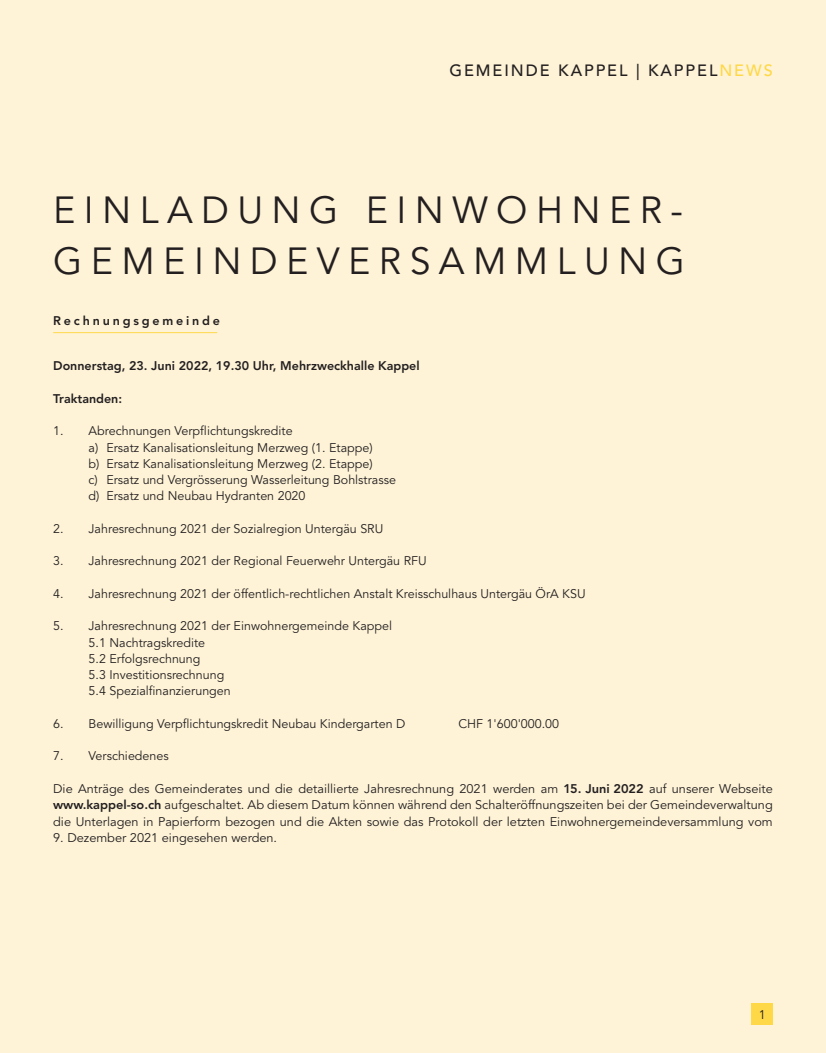
<style>
.page{position:relative;width:826px;height:1053px;background:#fff}
.page>*{position:absolute;margin:0;border:0;box-sizing:border-box;transform-origin:0 0}
.t1{font:37.5px/51.2px "Avenir LT Std";letter-spacing:.225em;color:#231f20}
.t2{font:500 16.25px "Avenir LT Std";letter-spacing:.12em;color:#231f20}
.t3{font:12.5px/16.2px "Avenir LT Std";color:#231f20}
.t4{font:800 12.5px "Avenir LT Std";color:#231f20}
.t5{font:800 12.5px "Avenir LT Std";letter-spacing:.225em;color:#231f20}
.s1{color:#ffd848}
.s2{font-weight:800}
</style>
<div class="page">
<div style="left:0;top:0;width:826px;height:1052px;background:#fef3d7"></div>
<hr style="left:53px;top:332px;width:164px;height:1px;background:#ffd848">
<div style="left:751px;top:1003px;width:21px;height:21px;background:#ffd848"></div>
<h2 class="t2" style="left:449px;top:61px;width:325px">GEMEINDE KAPPEL | KAPPEL<span class="s1">NEWS</span></h2>
<h1 class="t1" style="left:53px;top:185px;width:633px">EINLADUNG EINWOHNER-<br>GEMEINDEVERSAMMLUNG</h1>
<p class="t5" style="left:53px;top:313px;width:168px">Rechnungsgemeinde</p>
<p class="t4" style="left:53px;top:358px;width:368px">Donnerstag, 23. Juni 2022, 19.30 Uhr, Mehrzweckhalle Kappel</p>
<p class="t4" style="left:53px;top:391px;width:70px">Traktanden:</p>
<p class="t3" style="left:89px;top:423px;width:309px;text-indent:-35px">1. Abrechnungen Verpflichtungskredite<br>a) Ersatz Kanalisationsleitung Merzweg (1. Etappe)<br>b) Ersatz Kanalisationsleitung Merzweg (2. Etappe)<br>c) Ersatz und Vergrösserung Wasserleitung Bohlstrasse d) Ersatz und Neubau Hydranten 2020</p>
<p class="t3" style="left:53px;top:520px;width:331px">2. Jahresrechnung 2021 der Sozialregion Untergäu SRU</p>
<p class="t3" style="left:53px;top:553px;width:375px">3. Jahresrechnung 2021 der Regional Feuerwehr Untergäu RFU</p>
<p class="t3" style="left:53px;top:585px;width:534px">4. Jahresrechnung 2021 der öffentlich-rechtlichen Anstalt Kreisschulhaus Untergäu ÖrA KSU</p>
<p class="t3" style="left:89px;top:618px;width:305px;text-indent:-35px">5. Jahresrechnung 2021 der Einwohnergemeinde Kappel<br>5.1 Nachtragskredite<br>5.2 Erfolgsrechnung<br>5.3 Investitionsrechnung<br>5.4 Spezialfinanzierungen</p>
<p class="t3" style="left:53px;top:715px;width:354px">6. Bewilligung Verpflichtungskredit Neubau Kindergarten D</p>
<p class="t3" style="left:458px;top:715px;width:102px">CHF 1'600'000.00</p>
<p class="t3" style="left:53px;top:748px;width:117px">7. Verschiedenes</p>
<p class="t3" style="left:53px;top:780px;width:721px;text-align:justify">Die Anträge des Gemeinderates und die detaillierte Jahresrechnung 2021 werden am <span class="s2">15. Juni 2022</span> auf unserer Webseite <span class="s2">www.kappel-so.ch</span> aufgeschaltet. Ab diesem Datum können während den Schalteröffnungszeiten bei der Gemeindeverwaltung die Unterlagen in Papierform bezogen und die Akten sowie das Protokoll der letzten Einwohnergemeindeversammlung vom</p>
<p class="t3" style="left:53px;top:829px;width:225px">9. Dezember 2021 eingesehen werden.</p>
<p class="t3" style="left:758px;top:1006px;width:8px">1</p>
</div>
